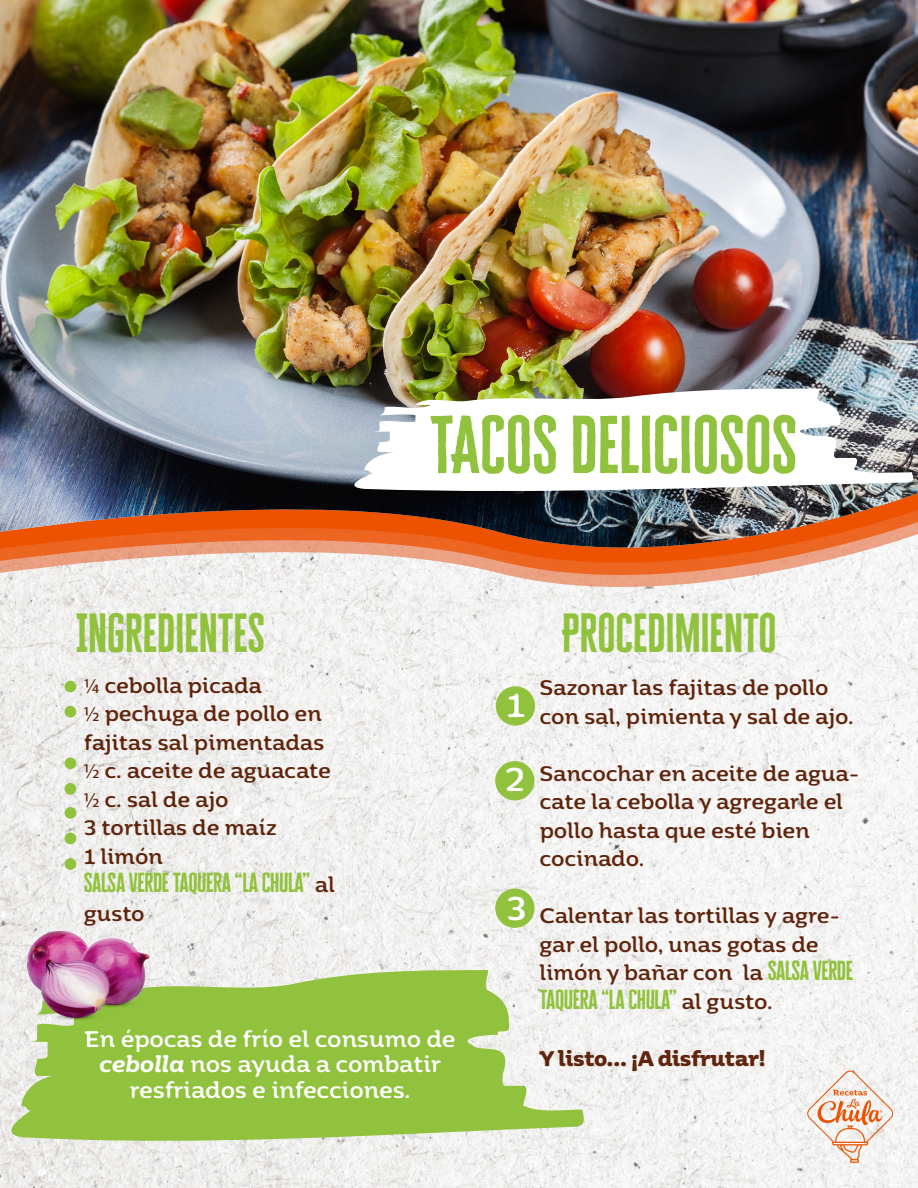
<style>
.page{position:relative;width:918px;height:1188px;background:#fff}
.page>*{position:absolute;margin:0;border:0;box-sizing:border-box;transform-origin:0 0}
.t1{font:66.9px "Cheddar Gothic Sans";color:#91c23d}
.t2{font:45px "Cheddar Gothic Sans";color:#91c23d}
.t3{font:500 33px "Moreno Rough Two";color:#fff}
.t4{font:500 22.5px/25.5px "Moreno Rough Two";letter-spacing:-.02em;color:#fff;text-align:center}
.t5{font:22.5px "Cheddar Gothic Sans";letter-spacing:-.02em;color:#91c23d}
.t6{font:500 21px/28.5px "Moreno Rough Two";letter-spacing:-.02em;color:#60250c}
.t7{font:700 21px "Moreno Rough";letter-spacing:-.02em;color:#60250c}
.s1{font-family:"Myriad Pro";font-weight:400}
.s2{font-family:"Moreno Rough Two";font-weight:500;font-size:21px;color:#60250c}
.s3{font-family:"Cheddar Gothic Sans";font-weight:400;font-size:22.5px;color:#91c23d}
.s4{font-weight:600;font-style:italic}
</style>
<div class="page">
<img style="left:0;top:596px;width:918px;height:592px">
<svg style="left:0;top:582px;width:918px;height:14px;fill:#f2f1f0"></svg>
<img style="left:0;top:0;width:918px;height:582px">
<svg style="left:344px;top:389px;width:573px;height:106px"></svg>
<svg style="left:0;top:970px;width:588px;height:177px;background:#aace6c"></svg>
<div style="left:65px;top:681px;width:11px;height:11px;background:#91c23d;border-radius:50%"></div>
<div style="left:65px;top:706px;width:11px;height:11px;background:#91c23d;border-radius:50%"></div>
<div style="left:65px;top:757px;width:11px;height:12px;background:#91c23d;border-radius:50%"></div>
<div style="left:65px;top:783px;width:11px;height:12px;background:#91c23d;border-radius:50%"></div>
<div style="left:65px;top:807px;width:11px;height:12px;background:#91c23d;border-radius:50%"></div>
<div style="left:65px;top:833px;width:11px;height:11px;background:#91c23d;border-radius:50%"></div>
<div style="left:65px;top:858px;width:11px;height:12px;background:#91c23d;border-radius:50%"></div>
<div style="left:496px;top:686px;width:39px;height:40px;background:#91c23d;border-radius:50%"></div>
<div style="left:495px;top:761px;width:40px;height:39px;background:#91c23d;border-radius:50%"></div>
<div style="left:495px;top:889px;width:40px;height:39px;background:#91c23d;border-radius:50%"></div>
<svg style="left:807px;top:1070px;width:86px;height:93px"></svg>
<img style="left:14px;top:898px;width:149px;height:145px">
<h1 class="t1" style="left:430px;top:404px;width:369px">TACOS DELICIOSOS</h1>
<h2 class="t2" style="left:76px;top:606px;width:191px">INGREDIENTES</h2>
<h2 class="t2" style="left:562px;top:606px;width:216px">PROCEDIMIENTO</h2>
<p class="t6" style="left:84px;top:670px;width:249px"><span class="s1">¼</span> cebolla picada<br><span class="s1">½</span> pechuga de pollo en fajitas sal pimentadas <span class="s1">½</span> c. aceite de aguacate <span class="s1">½</span> c. sal de ajo<br>3 tortillas de maíz<br>1 limón</p>
<p class="t5" style="left:84px;top:869px;width:253px">SALSA VERDE TAQUERA “LA CHULA” <span class="s2">al</span></p>
<p class="t6" style="left:84px;top:898px;width:63px">gusto</p>
<p class="t6" style="left:540px;top:672px;width:316px">Sazonar las fajitas de pollo con sal, pimienta y sal de ajo.</p>
<p class="t6" style="left:540px;top:757px;width:321px">Sancochar en aceite de agua&shy;cate la cebolla y agregarle el pollo hasta que esté bien cocinado.</p>
<h3 class="t3" style="left:506px;top:677px;width:20px">1</h3>
<h3 class="t3" style="left:505px;top:751px;width:22px">2</h3>
<h3 class="t3" style="left:506px;top:881px;width:22px">3</h3>
<p class="t6" style="left:540px;top:900px;width:315px">Calentar las tortillas y agre&shy;gar el pollo, unas gotas de limón y bañar con la <span class="s3">SALSA VERDE</span></p>
<p class="t5" style="left:540px;top:985px;width:235px">TAQUERA “LA CHULA” <span class="s2">al gusto.</span></p>
<p class="t7" style="left:540px;top:1039px;width:228px">Y listo… ¡A disfrutar!</p>
<p class="t4" style="left:84px;top:1025px;width:373px">En épocas de frío el consumo de <span class="s4">cebolla</span> nos ayuda a combatir resfriados e infecciones.</p>
</div>
